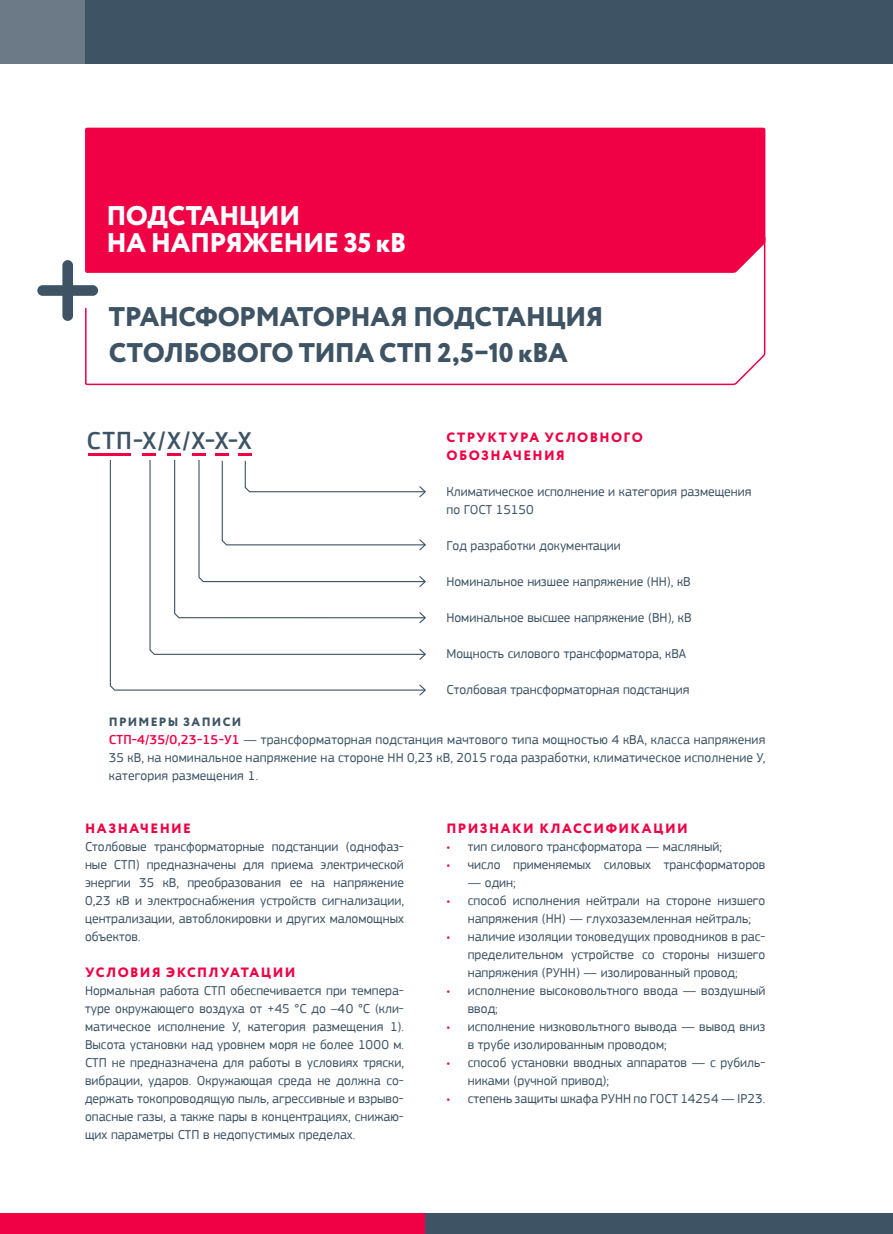
<style>
.page{position:relative;width:893px;height:1234px;background:#fff}
.page>*{position:absolute;margin:0;border:0;box-sizing:border-box;transform-origin:0 0}
.t1{font:800 27px/36px "Circe";letter-spacing:-.02em;color:#3e5364}
.t2{font:800 27px/27px "Circe";letter-spacing:-.02em;color:#fff}
.t3{font:500 25.5px "PF Square Sans Pro";color:#3e5364}
.t4{font:13.5px/18px "PF Square Sans Pro";color:#3e5364;text-align:justify}
.t5{font:800 13.5px/18px "Circe";letter-spacing:.105em;color:#f00044}
.t6{font:800 12px "Circe";letter-spacing:.105em;color:#3e5364}
.s1{font-weight:500;color:#f00044}
.s2{color:#f00044}
</style>
<div class="page">
<div style="left:85px;top:0;width:808px;height:64px;background:#3e5364"></div>
<div style="left:0;top:1212px;width:425px;height:21px;background:#f00044"></div>
<div style="left:425px;top:1212px;width:468px;height:21px;background:#3e5364"></div>
<div style="left:0;top:0;width:85px;height:64px;background:#6c7a88"></div>
<svg style="left:85px;top:235px;width:681px;height:151px"></svg>
<svg style="left:109px;top:460px;width:317px;height:231px"></svg>
<svg style="left:418px;top:683px;width:8px;height:13px"></svg>
<hr style="left:88px;top:453px;width:43px;height:2px;background:#f00044">
<svg style="left:143px;top:453px;width:13px;height:2px"></svg>
<svg style="left:167px;top:453px;width:259px;height:171px"></svg>
<div style="left:85px;top:128px;width:680px;height:145px;background:#f00044"></div>
<svg style="left:37px;top:260px;width:61px;height:61px"></svg>
<h1 class="t2" style="left:106px;top:203px;width:302px">ПОДСТАНЦИИ<br>НА НАПРЯЖЕНИЕ 35 кВ</h1>
<h1 class="t1" style="left:109px;top:301px;width:496px">ТРАНСФОРМАТОРНАЯ ПОДСТАНЦИЯ<br>СТОЛБОВОГО ТИПА СТП 2,5–10 кВА</h1>
<h2 class="t3" style="left:87px;top:426px;width:167px">СТП-X/X/X-X-X</h2>
<p class="t5" style="left:447px;top:429px;width:198px">СТРУКТУРА УСЛОВНОГО<br>ОБОЗНАЧЕНИЯ</p>
<p class="t4" style="left:446px;top:482px;width:306px">Климатическое исполнение и категория размещения по ГОСТ 15150</p>
<p class="t4" style="left:446px;top:536px;width:176px">Год разработки документации</p>
<p class="t4" style="left:446px;top:572px;width:246px">Номинальное низшее напряжение (НН), кВ</p>
<p class="t4" style="left:446px;top:608px;width:247px">Номинальное высшее напряжение (ВН), кВ</p>
<p class="t4" style="left:446px;top:644px;width:241px">Мощность силового трансформатора, кВА</p>
<p class="t4" style="left:446px;top:680px;width:245px">Столбовая трансформаторная подстанция</p>
<p class="t6" style="left:109px;top:713px;width:134px">ПРИМЕРЫ ЗАПИСИ</p>
<p class="t4" style="left:109px;top:730px;width:658px"><span class="s1">СТП-4/35/0,23-15-У1</span> — трансформаторная подстанция мачтового типа мощностью 4 кВА, класса напряжения 35 кВ, на номинальное напряжение на стороне НН 0,23 кВ, 2015 года разработки, климатическое исполнение У, категория размещения 1.</p>
<p class="t5" style="left:85px;top:820px;width:107px">НАЗНАЧЕНИЕ</p>
<p class="t4" style="left:85px;top:837px;width:320px">Столбовые трансформаторные подстанции (однофаз&shy;ные СТП) предназначены для приема электрической энергии 35 кВ, преобразования ее на напряжение 0,23 кВ и электроснабжения устройств сигнализации, централизации, автоблокировки и других маломощных объектов.</p>
<p class="t5" style="left:85px;top:964px;width:212px">УСЛОВИЯ ЭКСПЛУАТАЦИИ</p>
<p class="t4" style="left:85px;top:981px;width:320px">Нормальная работа СТП обеспечивается при темпера&shy;туре окружающего воздуха от +45 °С до –40 °С (кли&shy;матическое исполнение У, категория размещения 1).<br>Высота установки над уровнем моря не более 1000 м.<br>СТП не предназначена для работы в условиях тряски, вибрации, ударов. Окружающая среда не должна со&shy;держать токопроводящую пыль, агрессивные и взрыво&shy;опасные газы, а также пары в концентрациях, снижаю&shy;щих параметры СТП в недопустимых пределах.</p>
<p class="t5" style="left:447px;top:820px;width:243px">ПРИЗНАКИ КЛАССИФИКАЦИИ</p>
<p class="t4" style="left:446px;top:837px;width:277px"><span class="s2">•</span> тип силового трансформатора — масляный;</p>
<p class="t4" style="left:446px;top:855px;width:320px"><span class="s2">•</span> число применяемых силовых трансформаторов</p>
<p class="t4" style="left:468px;top:873px;width:50px">— один;</p>
<p class="t4" style="left:446px;top:891px;width:320px;text-align:center"><span class="s2">•</span> способ исполнения нейтрали на стороне низшего напряжения (НН) — глухозаземленная нейтраль;</p>
<p class="t4" style="left:468px;top:927px;width:299px;text-indent:-21px"><span class="s2">•</span> наличие изоляции токоведущих проводников в рас&shy;пределительном устройстве со стороны низшего напряжения (РУНН) — изолированный провод;</p>
<p class="t4" style="left:468px;top:981px;width:299px;text-indent:-21px"><span class="s2">•</span> исполнение высоковольтного ввода — воздушный ввод;</p>
<p class="t4" style="left:468px;top:1017px;width:299px;text-indent:-21px"><span class="s2">•</span> исполнение низковольтного вывода — вывод вниз в трубе изолированным проводом;</p>
<p class="t4" style="left:468px;top:1053px;width:299px;text-indent:-21px"><span class="s2">•</span> способ установки вводных аппаратов — с рубиль&shy;никами (ручной привод);</p>
<p class="t4" style="left:446px;top:1089px;width:320px"><span class="s2">•</span> степень защиты шкафа РУНН по ГОСТ 14254 — IР23.</p>
</div>
